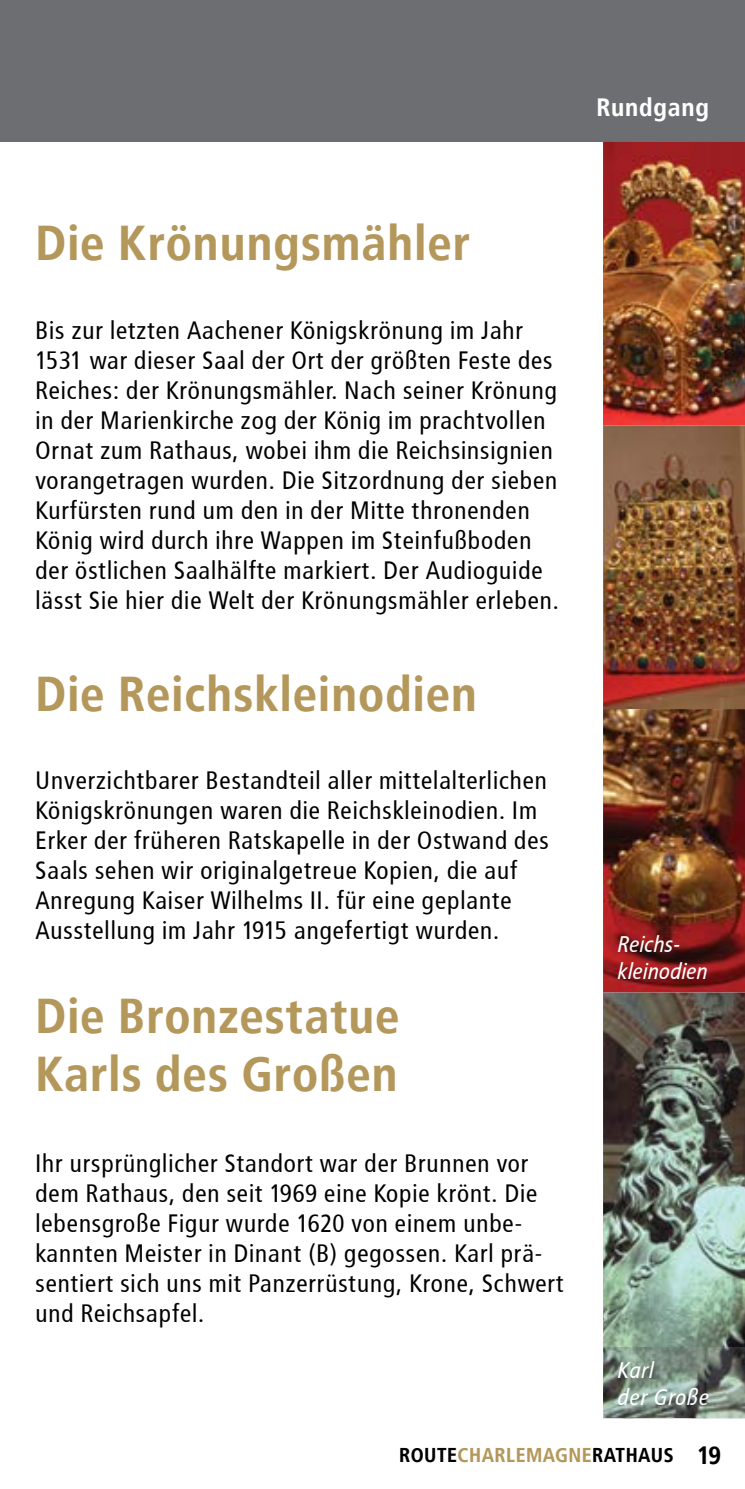
<style>
.page{position:relative;width:745px;height:1489px;background:#fff}
.page>*{position:absolute;margin:0;border:0;box-sizing:border-box;transform-origin:0 0}
.t1{font:700 48.75px/58.5px "Transit";color:#b4975a}
.t2{font:25px/30px "Transit";color:#000}
.t3{font:700 25px "Transit";letter-spacing:.01em;color:#fff}
.t4{font:italic 22.5px/27px "Transit";letter-spacing:-.025em;color:#fff}
.t5{font:italic 22.5px/27px "Transit";color:#fff}
.t6{font:700 20px "Transit";color:#000}
.s1{color:#b4975a}
.s2{font-size:25px}
</style>
<div class="page">
<div style="left:0;top:0;width:744px;height:142px;background:#6d6e71"></div>
<img style="left:603px;top:992px;width:141px;height:354px">
<img style="left:603px;top:142px;width:141px;height:850px">
<img style="left:603px;top:1346px;width:141px;height:71px">
<p class="t3" style="left:596px;top:92px;width:115px">Rundgang</p>
<h1 class="t1" style="left:35px;top:212px;width:437px">Die Krönungsmähler</h1>
<p class="t2" style="left:35px;top:315px;width:525px">Bis zur letzten Aachener Königskrönung im Jahr 1531 war dieser Saal der Ort der größten Feste des Reiches: der Krönungsmähler. Nach seiner Krönung in der Marienkirche zog der König im prachtvollen Ornat zum Rathaus, wobei ihm die Reichsinsignien vorangetragen wurden. Die Sitzordnung der sieben Kurfürsten rund um den in der Mitte thronenden König wird durch ihre Wappen im Steinfußboden der östlichen Saalhälfte markiert. Der Audioguide lässt Sie hier die Welt der Krönungsmähler erleben.</p>
<h1 class="t1" style="left:35px;top:663px;width:443px">Die Reichskleinodien</h1>
<p class="t2" style="left:35px;top:765px;width:515px">Unverzichtbarer Bestandteil aller mittelalterlichen Königskrönungen waren die Reichskleinodien. Im Erker der früheren Ratskapelle in der Ostwand des Saals sehen wir originalgetreue Kopien, die auf Anregung Kaiser Wilhelms II. für eine geplante Ausstellung im Jahr 1915 angefertigt wurden.</p>
<h1 class="t1" style="left:35px;top:985px;width:366px">Die Bronzestatue<br>Karls des Großen</h1>
<p class="t2" style="left:35px;top:1148px;width:530px">Ihr ursprünglicher Standort war der Brunnen vor dem Rathaus, den seit 1969 eine Kopie krönt. Die lebensgroße Figur wurde 1620 von einem unbe&shy;kannten Meister in Dinant (B) gegossen. Karl prä&shy;sentiert sich uns mit Panzerrüstung, Krone, Schwert und Reichsapfel.</p>
<p class="t4" style="left:617px;top:930px;width:92px">Reichs&shy;kleinodien</p>
<p class="t5" style="left:617px;top:1356px;width:93px">Karl<br>der Große</p>
<p class="t6" style="left:399px;top:1441px;width:323px">ROUTE<span class="s1">CHARLEMAGNE</span>RATHAUS <span class="s2">19</span></p>
</div>
